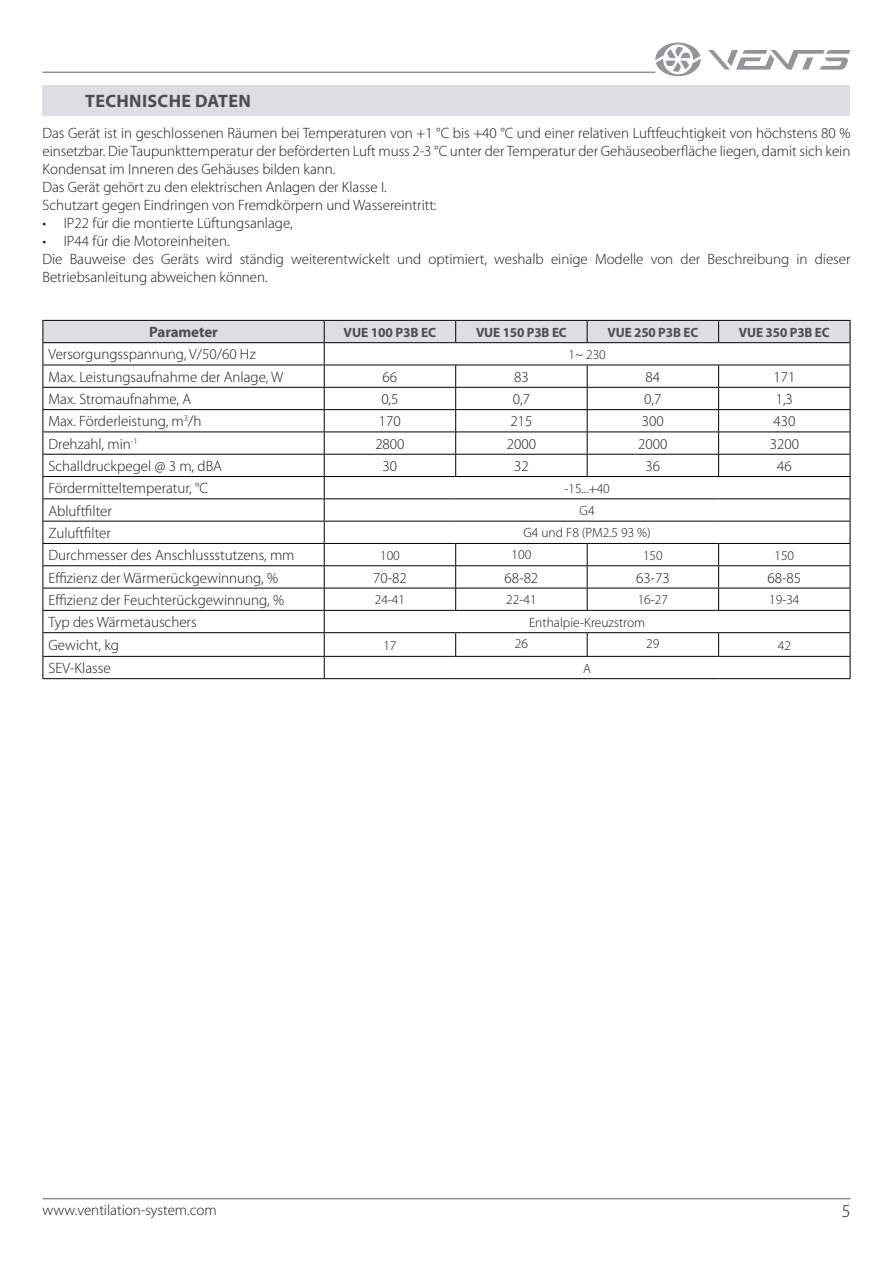
<style>
.page{position:relative;width:893px;height:1263px;background:#fff}
.page>*{position:absolute;margin:0;border:0;box-sizing:border-box;transform-origin:0 0}
.t1{font:700 18px "Myriad Pro";letter-spacing:.02em;color:#4b4d50}
.t2{font:300 18px "Myriad Pro";color:#1a1a19}
.t3{font:300 15px/18px "Myriad Pro";letter-spacing:-.005em;color:#1a1a19}
.t4{font:700 15px "Myriad Pro";letter-spacing:-.01em;color:#4b4d50}
.t5{font:300 15px "Myriad Pro";color:#1a1a19}
.t6{font:300 13.5px "Myriad Pro";color:#1a1a19}
.t7{font:700 13.5px "Myriad Pro";letter-spacing:-.01em;color:#4b4d50}
</style>
<div class="page">
<hr style="left:43px;top:1198px;width:807px;height:1px;background:#8e9196">
<hr style="left:43px;top:72px;width:612px;height:1px;background:#8e9196">
<svg style="left:708px;top:50px;width:142px;height:20px"></svg>
<svg style="left:655px;top:43px;width:46px;height:33px"></svg>
<div style="left:43px;top:85px;width:807px;height:31px;background:#dcdee1"></div>
<svg style="left:43px;top:320px;width:808px;height:358px"></svg>
<hr style="left:43px;top:678px;width:281px;height:1px;background:#000">
<hr style="left:324px;top:678px;width:132px;height:1px;background:#000">
<hr style="left:456px;top:678px;width:131px;height:1px;background:#000">
<hr style="left:587px;top:678px;width:132px;height:1px;background:#000">
<hr style="left:719px;top:678px;width:131px;height:1px;background:#000">
<p class="t1" style="left:85px;top:89px;width:167px">TECHNISCHE DATEN</p>
<p class="t3" style="left:43px;top:124px;width:809px">Das Gerät ist in geschlossenen Räumen bei Temperaturen von +1 °C bis +40 °C und einer relativen Luftfeuchtigkeit von höchstens 80 % einsetzbar. Die Taupunkttemperatur der beförderten Luft muss 2-3 °C unter der Temperatur der Gehäuseoberfläche liegen, damit sich kein Kondensat im I nneren des Gehäuses bilden kann.<br>Das Gerät gehört zu den elektrischen Anlagen der Klasse I.<br>Schutzart gegen Eindringen von Fremdkörpern und Wassereintritt:</p>
<p class="t3" style="left:43px;top:214px;width:252px">• I P22 für die montierte Lüftungsanlage,</p>
<p class="t3" style="left:43px;top:232px;width:809px">• I P44 für die Motoreinheiten.<br>Die Bauweise des Geräts wird ständig weiterentwickelt und optimiert, weshalb einige Modelle von der Beschreibung in dieser<br>Betriebsanleitung abweichen können.</p>
<p class="t4" style="left:149px;top:322px;width:70px">Parameter</p>
<p class="t7" style="left:344px;top:323px;width:94px">VUE 100 P3B EС</p>
<p class="t7" style="left:476px;top:323px;width:92px">VUE 150 P3B EС</p>
<p class="t7" style="left:607px;top:323px;width:92px">VUE 250 P3B EС</p>
<p class="t7" style="left:739px;top:323px;width:92px">VUE 350 P3B EС</p>
<p class="t3" style="left:48px;top:346px;width:209px">Versorgungsspannung, V/50/60 Hz</p>
<p class="t6" style="left:568px;top:347px;width:39px">1~ 230</p>
<p class="t3" style="left:48px;top:368px;width:236px">Max. Leistungsaufnahme der Anlage, W</p>
<p class="t3" style="left:383px;top:368px;width:16px">66</p>
<p class="t3" style="left:514px;top:368px;width:16px">83</p>
<p class="t3" style="left:646px;top:368px;width:16px">84</p>
<p class="t3" style="left:773px;top:368px;width:23px">171</p>
<p class="t3" style="left:48px;top:390px;width:143px">Max. Stromaufnahme, A</p>
<p class="t3" style="left:381px;top:390px;width:19px">0,5</p>
<p class="t3" style="left:513px;top:390px;width:19px">0,7</p>
<p class="t3" style="left:644px;top:390px;width:19px">0,7</p>
<p class="t3" style="left:776px;top:390px;width:19px">1,3</p>
<p class="t3" style="left:48px;top:413px;width:155px">Max. Förderleistung, m<sup>3</sup>/h</p>
<p class="t3" style="left:379px;top:413px;width:23px">170</p>
<p class="t3" style="left:510px;top:413px;width:23px">215</p>
<p class="t3" style="left:642px;top:413px;width:23px">300</p>
<p class="t3" style="left:773px;top:413px;width:23px">430</p>
<p class="t3" style="left:48px;top:435px;width:91px">Drehzahl, min<sup>-1</sup></p>
<p class="t3" style="left:375px;top:435px;width:31px">2800</p>
<p class="t3" style="left:507px;top:435px;width:31px">2000</p>
<p class="t3" style="left:638px;top:435px;width:31px">2000</p>
<p class="t3" style="left:770px;top:435px;width:31px">3200</p>
<p class="t3" style="left:48px;top:457px;width:174px">Schalldruckpegel @ 3 m, dBA</p>
<p class="t3" style="left:383px;top:457px;width:16px">30</p>
<p class="t5" style="left:514px;top:458px;width:16px">32</p>
<p class="t3" style="left:645px;top:457px;width:16px">36</p>
<p class="t3" style="left:777px;top:457px;width:16px">46</p>
<p class="t3" style="left:48px;top:480px;width:160px">Fördermitteltemperatur, °C</p>
<p class="t6" style="left:564px;top:481px;width:47px">-15...+40</p>
<p class="t3" style="left:48px;top:502px;width:65px">Abluftfilter</p>
<p class="t6" style="left:580px;top:503px;width:17px">G4</p>
<p class="t3" style="left:48px;top:524px;width:64px">Zuluftfilter</p>
<p class="t6" style="left:523px;top:525px;width:129px">G4 und F8 (PM2.5 93 %)</p>
<p class="t3" style="left:48px;top:546px;width:248px">Durchmesser des Anschlussstutzens, mm</p>
<p class="t6" style="left:380px;top:548px;width:21px">100</p>
<p class="t6" style="left:512px;top:547px;width:21px">100</p>
<p class="t6" style="left:643px;top:548px;width:21px">150</p>
<p class="t6" style="left:774px;top:548px;width:21px">150</p>
<p class="t3" style="left:48px;top:569px;width:231px">Effizienz der Wärmerückgewinnung, %</p>
<p class="t3" style="left:373px;top:569px;width:35px">70-82</p>
<p class="t3" style="left:505px;top:569px;width:35px">68-82</p>
<p class="t3" style="left:636px;top:569px;width:35px">63-73</p>
<p class="t3" style="left:767px;top:569px;width:35px">68-85</p>
<p class="t3" style="left:48px;top:591px;width:237px">Effizienz der Feuchterückgewinnung, %</p>
<p class="t6" style="left:375px;top:592px;width:32px">24-41</p>
<p class="t6" style="left:506px;top:592px;width:32px">22-41</p>
<p class="t6" style="left:638px;top:592px;width:32px">16-27</p>
<p class="t6" style="left:769px;top:592px;width:32px">19-34</p>
<p class="t3" style="left:48px;top:613px;width:150px">Typ des Wärmetauschers</p>
<p class="t6" style="left:529px;top:615px;width:118px">Enthalpie-Kreuzstrom</p>
<p class="t3" style="left:48px;top:636px;width:72px">Gewicht, kg</p>
<p class="t6" style="left:383px;top:638px;width:15px">17</p>
<p class="t6" style="left:515px;top:636px;width:15px">26</p>
<p class="t6" style="left:646px;top:636px;width:15px">29</p>
<p class="t6" style="left:778px;top:638px;width:15px">42</p>
<p class="t3" style="left:48px;top:659px;width:64px">SEV-Klasse</p>
<p class="t6" style="left:583px;top:661px;width:9px">A</p>
<p class="t3" style="left:43px;top:1201px;width:176px">www.ventilation-system.com</p>
<p class="t2" style="left:842px;top:1201px;width:10px">5</p>
</div>
